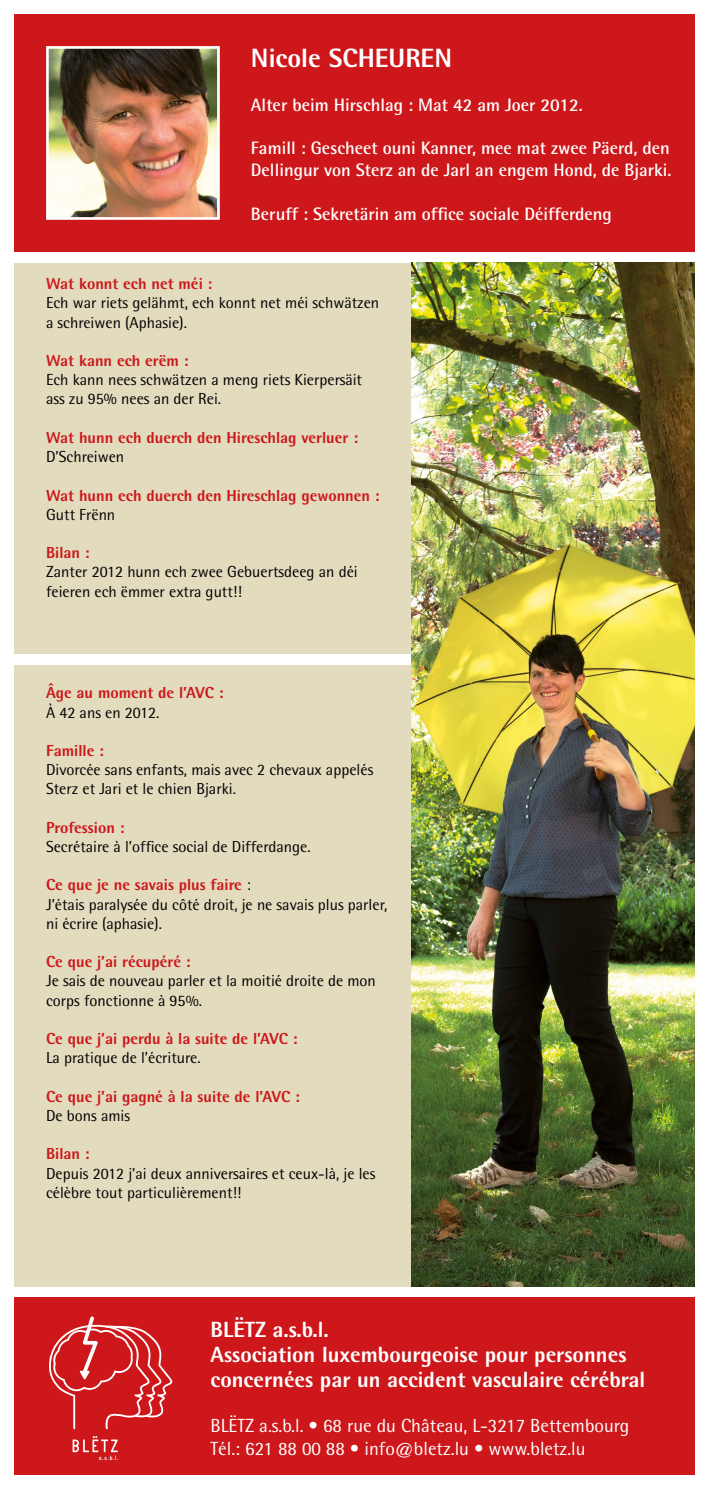
<style>
.page{position:relative;width:709px;height:1489px;background:#fff}
.page>*{position:absolute;margin:0;border:0;box-sizing:border-box;transform-origin:0 0}
.t1{font:800 26.5px "Rotis Semi Sans";color:#fff}
.t2{font:800 22px/25px "Rotis Semi Sans";color:#fff}
.t3{font:19px/22.5px "Rotis Semi Sans";color:#fff}
.t4{font:700 18px/21.8px "Rotis Semi Sans";color:#fff}
.t5{font:16px/19.2px "Rotis Semi Sans";color:#000}
.t6{font:800 16px "Rotis Semi Sans";color:#cd171a}
.s1{font-weight:800;color:#cd171a}
</style>
<div class="page">
<div style="left:14px;top:262px;width:397px;height:1024px;background:#e2dbbe"></div>
<div style="left:14px;top:14px;width:680px;height:238px;background:#cd171a"></div>
<div style="left:14px;top:1297px;width:680px;height:177px;background:#cd171a"></div>
<svg style="left:73px;top:1436px;width:45px;height:23px"></svg>
<svg style="left:49px;top:1316px;width:123px;height:112px"></svg>
<div style="left:0;top:653px;width:411px;height:11px;background:#fff"></div>
<img style="left:50px;top:50px;width:166px;height:166px">
<div style="left:46px;top:46px;width:174px;height:174px;border:3px solid #fff"></div>
<img style="left:411px;top:262px;width:283px;height:1024px">
<h1 class="t1" style="left:251px;top:41px;width:202px">Nicole SCHEUREN</h1>
<p class="t4" style="left:251px;top:93px;width:333px">Alter beim Hirschlag : Mat 42 am Joer 2012.</p>
<p class="t4" style="left:251px;top:137px;width:422px">Famill : Gescheet ouni Kanner, mee mat zwee Päerd, den<br>Dellingur von Sterz an de Jarl an engem Hond, de Bjarki.</p>
<p class="t4" style="left:251px;top:202px;width:362px">Beruff : Sekretärin am office sociale Déifferdeng</p>
<p class="t6" style="left:46px;top:273px;width:168px">Wat konnt ech net méi :</p>
<p class="t5" style="left:46px;top:293px;width:335px">Ech war riets gelähmt, ech konnt net méi schwätzen a schreiwen (Aphasie).</p>
<p class="t6" style="left:46px;top:350px;width:144px">Wat kann ech erëm :</p>
<p class="t5" style="left:46px;top:370px;width:317px">Ech kann nees schwätzen a meng riets Kierpersäit ass zu 95% nees an der Rei.</p>
<p class="t6" style="left:46px;top:427px;width:313px">Wat hunn ech duerch den Hireschlag verluer :</p>
<p class="t5" style="left:46px;top:447px;width:80px">D’Schreiwen</p>
<p class="t6" style="left:46px;top:485px;width:335px">Wat hunn ech duerch den Hireschlag gewonnen :</p>
<p class="t5" style="left:46px;top:504px;width:71px">Gutt Frënn</p>
<p class="t6" style="left:46px;top:542px;width:45px">Bilan :</p>
<p class="t5" style="left:46px;top:562px;width:313px">Zanter 2012 hunn ech zwee Gebuertsdeeg an déi feieren ech ëmmer extra gutt!!</p>
<p class="t6" style="left:46px;top:682px;width:179px">Âge au moment de l’AVC :</p>
<p class="t5" style="left:46px;top:702px;width:115px">À 42 ans en 2012.</p>
<p class="t6" style="left:46px;top:740px;width:59px">Famille :</p>
<p class="t5" style="left:46px;top:760px;width:329px">Divorcée sans enfants, mais avec 2 chevaux appelés<br>Sterz et Jari et le chien Bjarki.</p>
<p class="t6" style="left:46px;top:817px;width:80px">Profession :</p>
<p class="t5" style="left:46px;top:836px;width:266px">Secrétaire à l’office social de Differdange.</p>
<p class="t5" style="left:46px;top:875px;width:343px"><span class="s1">Ce que je ne savais plus faire</span> :<br>J’étais paralysée du côté droit, je ne savais plus parler, ni écrire (aphasie).</p>
<p class="t6" style="left:46px;top:951px;width:146px">Ce que j’ai récupéré :</p>
<p class="t5" style="left:46px;top:971px;width:331px">Je sais de nouveau parler et la moitié droite de mon corps fonctionne à 95%.</p>
<p class="t6" style="left:46px;top:1028px;width:253px">Ce que j’ai perdu à la suite de l’AVC :</p>
<p class="t5" style="left:46px;top:1048px;width:156px">La pratique de l’écriture.</p>
<p class="t6" style="left:46px;top:1086px;width:255px">Ce que j’ai gagné à la suite de l’AVC :</p>
<p class="t5" style="left:46px;top:1105px;width:86px">De bons amis</p>
<p class="t6" style="left:46px;top:1143px;width:45px">Bilan :</p>
<p class="t5" style="left:46px;top:1163px;width:331px">Depuis 2012 j’ai deux anniversaires et ceux-là, je les célèbre tout particulièrement!!</p>
<h2 class="t2" style="left:210px;top:1316px;width:436px">BLËTZ a.s.b.l.<br>Association luxembourgeoise pour personnes concernées par un accident vasculaire cérébral</h2>
<p class="t3" style="left:210px;top:1413px;width:420px">BLËTZ a.s.b.l. • 68 rue du Château, L-3217 Bettembourg<br>Tél.: 621 88 00 88 • info@bletz.lu • www.bletz.lu</p>
</div>
